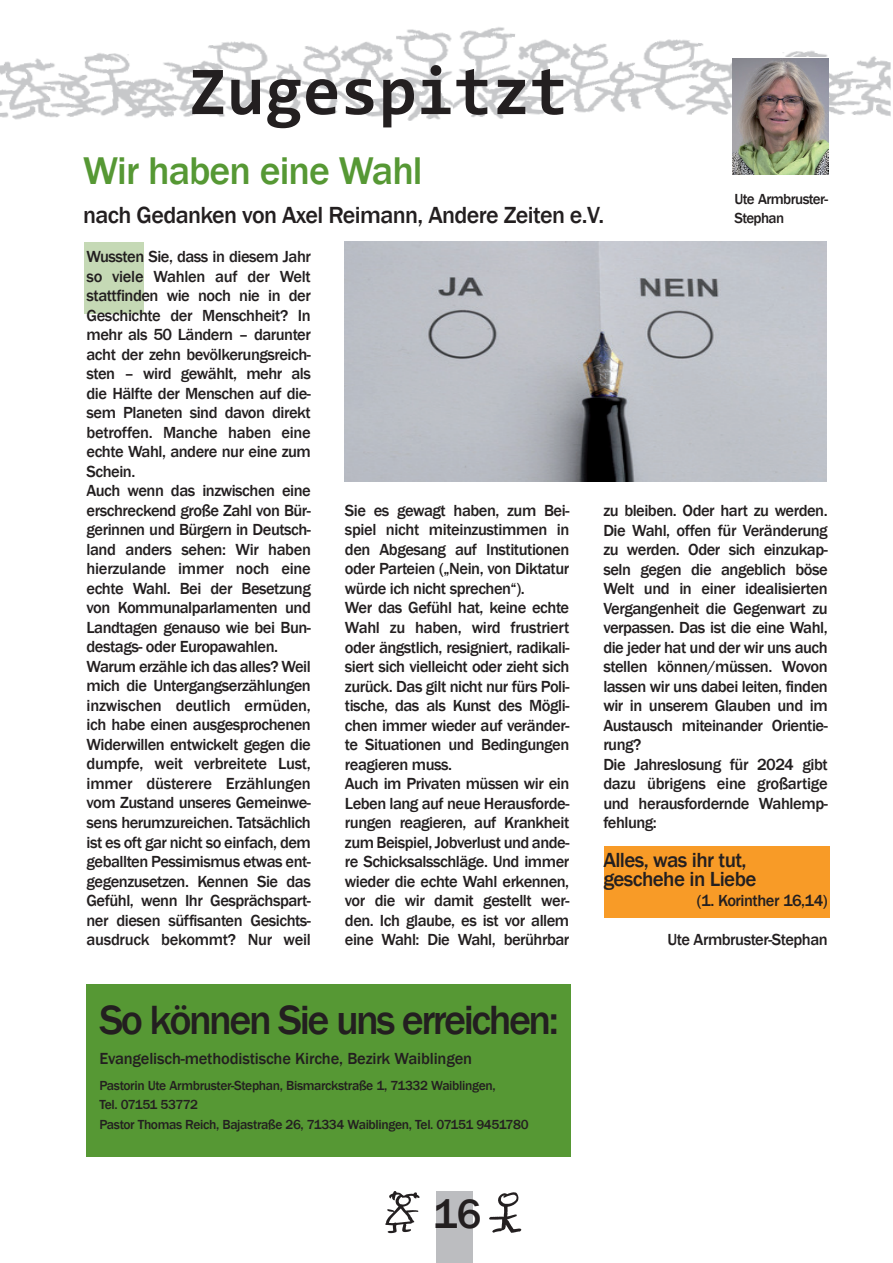
<style>
.page{position:relative;width:893px;height:1263px;background:#fff}
.page>*{position:absolute;margin:0;border:0;box-sizing:border-box;transform-origin:0 0}
.t1{font:700 69px "Consolas";color:#231f20}
.t2{font:500 42px "Franklin Gothic";letter-spacing:-.06em;color:#231f20}
.t3{font:500 39.75px "Franklin Gothic";letter-spacing:-.025em;color:#569834}
.t4{font:500 24px "Franklin Gothic";letter-spacing:-.025em;color:#231f20}
.t5{font:500 21px/19.5px "Franklin Gothic";letter-spacing:-.03em;color:#231f20}
.t6{font:500 16.5px/19.5px "Franklin Gothic";letter-spacing:-.03em;color:#231f20}
.t7{font:500 16.5px "Franklin Gothic";letter-spacing:-.01em;color:#231f20}
.t8{font:500 15px/19.5px "Franklin Gothic";letter-spacing:-.04em;color:#231f20}
.t9{font:500 13.5px/19.5px "Franklin Gothic";letter-spacing:-.025em;color:#231f20}
</style>
<div class="page">
<img style="left:453px;top:27px;width:438px;height:92px">
<img style="left:0;top:29px;width:453px;height:92px">
<div style="left:436px;top:1192px;width:37px;height:71px;background:#bcbdc0"></div>
<img style="left:489px;top:1192px;width:33px;height:41px">
<img style="left:385px;top:1191px;width:35px;height:43px">
<div style="left:84px;top:243px;width:60px;height:71px;background:#c5d9b5"></div>
<div style="left:604px;top:846px;width:225px;height:72px;background:#f89b27"></div>
<div style="left:86px;top:984px;width:484px;height:173px;background:#569834"></div>
<div style="left:732px;top:57px;width:97px;height:133px;background:#fff"></div>
<img style="left:732px;top:58px;width:97px;height:117px">
<img style="left:344px;top:241px;width:482px;height:240px">
<h1 class="t1" style="left:189px;top:47px;width:381px">Zugespitzt</h1>
<h3 class="t3" style="left:83px;top:146px;width:341px">Wir haben eine Wahl</h3>
<h3 class="t4" style="left:83px;top:200px;width:522px">nach Gedanken von Axel Reimann, Andere Zeiten e.V.</h3>
<p class="t8" style="left:734px;top:189px;width:95px">Ute Armbruster-<br>Stephan</p>
<p class="t6" style="left:87px;top:247px;width:226px">Wussten Sie, dass in diesem Jahr so viele Wahlen auf der Welt stattfinden wie noch nie in der<br>Geschichte der Menschheit? In mehr als 50 Ländern – darunter acht der zehn bevölkerungsreich&shy;sten – wird gewählt, mehr als die Hälfte der Menschen auf die&shy;sem Planeten sind davon direkt betroffen. Manche haben eine echte Wahl, andere nur eine zum<br>Schein.<br>Auch wenn das inzwischen eine erschreckend große Zahl von Bür&shy;gerinnen und Bürgern in Deutsch&shy;land anders sehen: Wir haben hierzulande immer noch eine echte Wahl. Bei der Besetzung von Kommunalparlamenten und<br>Landtagen genauso wie bei Bun&shy;destags- oder Europawahlen.<br>Warum erzähle ich das alles? Weil mich die Untergangserzählungen inzwischen deutlich ermüden, ich habe einen ausgesprochenen<br>Widerwillen entwickelt gegen die dumpfe, weit verbreitete Lust, immer düsterere Erzählungen vom Zustand unseres Gemeinwe&shy;sens herumzureichen. Tatsächlich ist es oft gar nicht so einfach, dem geballten Pessimismus etwas ent&shy;gegenzusetzen. Kennen Sie das<br>Gefühl, wenn Ihr Gesprächspart&shy;ner diesen süffisanten Gesichts&shy;ausdruck bekommt? Nur weil</p>
<p class="t6" style="left:345px;top:501px;width:226px">Sie es gewagt haben, zum Bei&shy;spiel nicht miteinzustimmen in den Abgesang auf Institutionen oder Parteien („Nein, von Diktatur würde ich nicht sprechen“).<br>Wer das Gefühl hat, keine echte<br>Wahl zu haben, wird frustriert oder ängstlich, resigniert, radikali&shy;siert sich vielleicht oder zieht sich zurück. Das gilt nicht nur fürs Poli&shy;tische, das als Kunst des Mögli&shy;chen immer wieder auf veränder&shy;te Situationen und Bedingungen reagieren muss.<br>Auch im Privaten müssen wir ein<br>Leben lang auf neue Herausforde&shy;rungen reagieren, auf Krankheit zum Beispiel, Jobverlust und ande&shy;re Schicksalsschläge. Und immer wieder die echte Wahl erkennen, vor die wir damit gestellt wer&shy;den. Ich glaube, es ist vor allem eine Wahl: Die Wahl, berührbar</p>
<p class="t6" style="left:603px;top:501px;width:226px">zu bleiben. Oder hart zu werden.<br>Die Wahl, offen für Veränderung zu werden. Oder sich einzukap&shy;seln gegen die angeblich böse<br>Welt und in einer idealisierten<br>Vergangenheit die Gegenwart zu verpassen. Das ist die eine Wahl, die jeder hat und der wir uns auch stellen können/müssen. Wovon lassen wir uns dabei leiten, finden wir in unserem Glauben und im<br>Austausch miteinander Orientie&shy;rung?<br>Die Jahreslosung für 2024 gibt dazu übrigens eine großartige und herausfordernde Wahlemp&shy;fehlung:</p>
<p class="t5" style="left:603px;top:850px;width:155px">Alles, was ihr tut, geschehe in Liebe</p>
<p class="t6" style="left:697px;top:891px;width:132px">(1. Korinther 16,14)</p>
<p class="t6" style="left:667px;top:930px;width:162px">Ute Armbruster-Stephan</p>
<h2 class="t2" style="left:99px;top:994px;width:461px">So können Sie uns erreichen:</h2>
<p class="t7" style="left:99px;top:1048px;width:374px">Evangelisch-methodistische Kirche, Bezirk Waiblingen</p>
<p class="t9" style="left:99px;top:1076px;width:431px">Pastorin Ute Armbruster-Stephan, Bismarckstraße 1, 71332 Waiblingen,<br>Tel. 07151 53772<br>Pastor Thomas Reich, Bajastraße 26, 71334 Waiblingen, Tel. 07151 9451780</p>
<h2 class="t2" style="left:433px;top:1188px;width:50px">16</h2>
</div>
